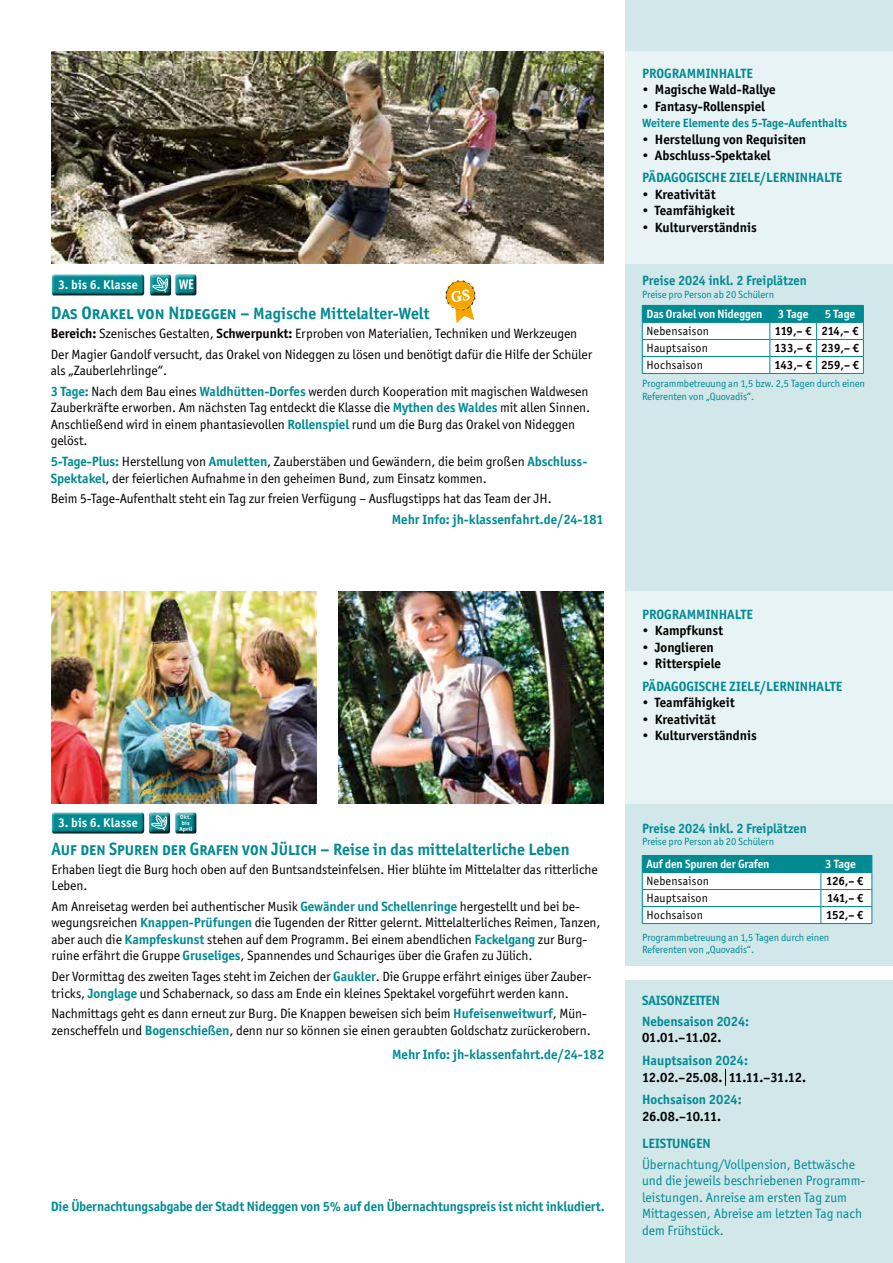
<style>
.page{position:relative;width:893px;height:1263px;background:#fff}
.page>*{position:absolute;margin:0;border:0;box-sizing:border-box;transform-origin:0 0}
.t1{font:700 18px "Officina Sans ITC Std";color:#008b92;scale:.94 1}
.t2{font:700 16.5px "Officina Sans ITC Std";color:#008b92}
.t3{font:700 13.95px "Officina Sans ITC Std";color:#fff;scale:.88 1}
.t4{font:13.5px/16.5px "Officina Sans ITC Std";letter-spacing:-.005em;color:#000}
.t5{font:700 13.5px/20.7px "Officina Sans ITC Std";color:#008b92}
.t6{font:700 13.5px "Officina Sans ITC Std";color:#000}
.t7{font:13.5px/16.5px "Officina Sans ITC Std";color:#008b92}
.t8{font:700 13.5px "Officina Sans ITC Std";letter-spacing:-.025em;color:#000}
.t9{font:700 12.75px "Officina Sans ITC Std";letter-spacing:.01em;color:#fff}
.t10{font:12px "Officina Sans ITC Std";letter-spacing:.02em;color:#000}
.t11{font:700 12px "Officina Sans ITC Std";letter-spacing:-.01em;color:#fff}
.t12{font:700 12px "Officina Sans ITC Std";letter-spacing:-.025em;color:#000}
.t13{font:700 12px "Officina Sans ITC Std";color:#008b92}
.t14{font:10.5px/12.8px "Officina Sans ITC Std";letter-spacing:-.01em;color:#008b92}
.t15{font:700 6px/6px "Officina Sans ITC Std";color:#fff;text-align:center}
.s1{font-size:18px}
.s2{font-weight:700}
.s3{font-weight:700;color:#008b92}
.s4{font-size:16.5px}
</style>
<div class="page">
<div style="left:625px;top:0;width:268px;height:965px;background:#d1e7ea"></div>
<div style="left:625px;top:980px;width:268px;height:283px;background:#d1e7ea"></div>
<svg style="left:725px;top:1069px;width:1px;height:17px"></svg>
<div style="left:625px;top:51px;width:268px;height:213px;background:#e8f3f5"></div>
<img style="left:51px;top:51px;width:553px;height:213px">
<hr style="left:642px;top:373px;width:128px;height:1px;background:#008b92">
<hr style="left:770px;top:373px;width:47px;height:1px;background:#008b92">
<hr style="left:817px;top:373px;width:47px;height:1px;background:#008b92">
<svg style="left:642px;top:305px;width:222px;height:68px;background:#b4dcde"></svg>
<hr style="left:770px;top:322px;width:47px;height:1px;background:#008b92">
<hr style="left:817px;top:322px;width:47px;height:1px;background:#008b92">
<hr style="left:770px;top:339px;width:47px;height:1px;background:#008b92">
<hr style="left:817px;top:339px;width:47px;height:1px;background:#008b92">
<hr style="left:770px;top:356px;width:47px;height:1px;background:#008b92">
<hr style="left:817px;top:356px;width:47px;height:1px;background:#008b92">
<div style="left:149px;top:274px;width:24px;height:24px;background:#000;opacity:.75"></div>
<div style="left:148px;top:812px;width:24px;height:24px;background:#000;opacity:.75"></div>
<div style="left:175px;top:273px;width:26px;height:23px;background:#000;opacity:.75"></div>
<div style="left:51px;top:273px;width:96px;height:23px;background:#000;opacity:.75"></div>
<div style="left:625px;top:591px;width:268px;height:213px;background:#e8f3f5"></div>
<img style="left:51px;top:591px;width:266px;height:213px">
<img style="left:338px;top:591px;width:266px;height:213px">
<div style="left:51px;top:811px;width:96px;height:23px;background:#000;opacity:.75"></div>
<hr style="left:642px;top:923px;width:179px;height:1px;background:#008b92">
<svg style="left:642px;top:855px;width:231px;height:68px;background:#b3dcde"></svg>
<hr style="left:821px;top:872px;width:51px;height:1px;background:#008b92">
<hr style="left:821px;top:889px;width:51px;height:1px;background:#008b92">
<hr style="left:821px;top:906px;width:51px;height:1px;background:#008b92">
<hr style="left:821px;top:923px;width:51px;height:1px;background:#008b92">
<svg style="left:445px;top:280px;width:31px;height:43px"></svg>
<div style="left:175px;top:812px;width:24px;height:22px;background:#000;opacity:.75"></div>
<p class="t9" style="left:58px;top:277px;width:81px">3. bis 6. Klasse</p>
<p class="t3" style="left:179px;top:276px;width:19px">WE</p>
<p class="t2" style="left:51px;top:303px;width:380px"><span class="s1">Das Orakel von Nideggen –</span> Magische Mittelalter-Welt</p>
<p class="t4" style="left:51px;top:323px;width:543px;line-height:20.7px"><span class="s2">Bereich:</span> Szenisches Gestalten, <span class="s2">Schwerpunkt:</span> Erproben von Materialien, Techniken und Werkzeugen<br>Der Magier Gandolf versucht, das Orakel von Nideggen zu lösen und benötigt dafür die Hilfe der Schüler</p>
<p class="t4" style="left:51px;top:360px;width:539px;line-height:20.7px">als „Zauberlehrlinge“.<br><span class="s3">3 Tage:</span> Nach dem Bau eines <span class="s3">Waldhütten-Dorfes</span> werden durch Kooperation mit magischen Waldwesen</p>
<p class="t4" style="left:51px;top:399px;width:541px">Zauberkräfte erworben. Am nächsten Tag entdeckt die Klasse die <span class="s3">Mythen des Waldes</span> mit allen Sinnen.<br>Anschließend wird in einem phantasievollen <span class="s3">Rollenspiel</span> rund um die Burg das Orakel von Nideggen gelöst.</p>
<p class="t4" style="left:51px;top:453px;width:538px"><span class="s3">5-Tage-Plus:</span> Herstellung von <span class="s3">Amuletten</span>, Zauberstäben und Gewändern, die beim großen <span class="s3">Abschluss-<br>Spektakel</span>, der feierlichen Aufnahme in den geheimen Bund, zum Einsatz kommen.</p>
<p class="t4" style="left:51px;top:490px;width:502px">Beim 5-Tage-Aufenthalt steht ein Tag zur freien Verfügung – Ausflugstipps hat das Team der JH.</p>
<p class="t5" style="left:392px;top:509px;width:213px">Mehr Info: jh-klassenfahrt.de/24-181</p>
<p class="t9" style="left:58px;top:815px;width:81px">3. bis 6. Klasse</p>
<p class="t15" style="left:179px;top:814px;width:14px">Okt. bis<br>April</p>
<h1 class="t1" style="left:51px;top:838px;width:553px">Auf den Spuren der Grafen von Jülich – <span class="s4">Reise in das mittelalterliche Leben</span></h1>
<p class="t4" style="left:51px;top:861px;width:548px">Erhaben liegt die Burg hoch oben auf den Buntsandsteinfelsen. Hier blühte im Mittelalter das ritterliche<br>Leben.</p>
<p class="t4" style="left:51px;top:898px;width:551px">Am Anreisetag werden bei authentischer Musik <span class="s3">Gewänder und Schellenringe</span> hergestellt und bei be&shy;wegungsreichen <span class="s3">Knappen-Prüfungen</span> die Tugenden der Ritter gelernt. Mittelalterliches Reimen, Tanzen, aber auch die <span class="s3">Kampfeskunst</span> stehen auf dem Programm. Bei einem abendlichen <span class="s3">Fackelgang</span> zur Burg&shy;ruine erfährt die Gruppe <span class="s3">Gruseliges</span>, Spannendes und Schauriges über die Grafen zu Jülich.</p>
<p class="t4" style="left:51px;top:968px;width:542px">Der Vormittag des zweiten Tages steht im Zeichen der <span class="s3">Gaukler</span>. Die Gruppe erfährt einiges über Zauber&shy;tricks, <span class="s3">Jonglage</span> und Schabernack, so dass am Ende ein kleines Spektakel vorgeführt werden kann.</p>
<p class="t4" style="left:51px;top:1005px;width:541px">Nachmittags geht es dann erneut zur Burg. Die Knappen beweisen sich beim <span class="s3">Hufeisenweitwurf</span>, Mün&shy;zenscheffeln und <span class="s3">Bogenschießen</span>, denn nur so können sie einen geraubten Goldschatz zurückerobern.</p>
<p class="t5" style="left:392px;top:1044px;width:214px">Mehr Info: jh-klassenfahrt.de/24-182</p>
<p class="t5" style="left:51px;top:1196px;width:555px">Die Übernachtungsabgabe der Stadt Nideggen von 5% auf den Übernachtungspreis ist nicht inkludiert.</p>
<p class="t5" style="left:642px;top:62px;width:112px">PROGRAMMINHALTE</p>
<p class="t6" style="left:642px;top:81px;width:135px">• Magische Wald-Rallye</p>
<p class="t6" style="left:642px;top:98px;width:125px">• Fantasy-Rollenspiel</p>
<p class="t13" style="left:642px;top:116px;width:207px">Weitere Elemente des 5-Tage-Aufenthalts</p>
<p class="t6" style="left:642px;top:131px;width:165px">• Herstellung von Requisiten</p>
<p class="t6" style="left:642px;top:147px;width:130px">• Abschluss-Spektakel</p>
<p class="t5" style="left:642px;top:167px;width:202px">PÄDAGOGISCHE ZIELE/LERNINHALTE</p>
<p class="t6" style="left:642px;top:186px;width:75px">• Kreativität</p>
<p class="t6" style="left:642px;top:202px;width:94px">• Teamfähigkeit</p>
<p class="t6" style="left:642px;top:219px;width:116px">• Kulturverständnis</p>
<p class="t5" style="left:642px;top:270px;width:166px">Preise 2024 inkl. 2 Freiplätzen</p>
<p class="t14" style="left:642px;top:288px;width:134px">Preise pro Person ab 20 Schülern</p>
<p class="t11" style="left:646px;top:307px;width:117px">Das Orakel von Nideggen</p>
<p class="t11" style="left:778px;top:307px;width:32px">3 Tage</p>
<p class="t11" style="left:825px;top:307px;width:32px">5 Tage</p>
<p class="t10" style="left:646px;top:324px;width:64px">Nebensaison</p>
<p class="t12" style="left:775px;top:324px;width:85px">119,– € 214,– €</p>
<p class="t10" style="left:646px;top:341px;width:63px">Hauptsaison</p>
<p class="t12" style="left:774px;top:341px;width:86px">133,– € 239,– €</p>
<p class="t10" style="left:646px;top:358px;width:58px">Hochsaison</p>
<p class="t12" style="left:775px;top:358px;width:86px">143,– € 259,– €</p>
<p class="t14" style="left:642px;top:377px;width:224px">Programmbetreuung an 1,5 bzw. 2,5 Tagen durch einen<br>Referenten von „Quovadis“.</p>
<p class="t5" style="left:642px;top:604px;width:112px">PROGRAMMINHALTE</p>
<p class="t6" style="left:642px;top:622px;width:83px">• Kampfkunst</p>
<p class="t6" style="left:642px;top:639px;width:73px">• Jonglieren</p>
<p class="t6" style="left:642px;top:655px;width:80px">• Ritterspiele</p>
<p class="t5" style="left:642px;top:676px;width:202px">PÄDAGOGISCHE ZIELE/LERNINHALTE</p>
<p class="t6" style="left:642px;top:694px;width:94px">• Teamfähigkeit</p>
<p class="t6" style="left:642px;top:711px;width:75px">• Kreativität</p>
<p class="t6" style="left:642px;top:727px;width:116px">• Kulturverständnis</p>
<p class="t5" style="left:642px;top:817px;width:166px">Preise 2024 inkl. 2 Freiplätzen</p>
<p class="t14" style="left:642px;top:835px;width:134px">Preise pro Person ab 20 Schülern</p>
<p class="t11" style="left:646px;top:857px;width:124px">Auf den Spuren der Grafen</p>
<p class="t11" style="left:825px;top:857px;width:32px">3 Tage</p>
<p class="t10" style="left:646px;top:874px;width:64px">Nebensaison</p>
<p class="t12" style="left:826px;top:874px;width:39px">126,– €</p>
<p class="t10" style="left:646px;top:891px;width:63px">Hauptsaison</p>
<p class="t12" style="left:827px;top:891px;width:38px">141,– €</p>
<p class="t10" style="left:646px;top:908px;width:58px">Hochsaison</p>
<p class="t12" style="left:826px;top:908px;width:39px">152,– €</p>
<p class="t14" style="left:642px;top:931px;width:189px">Programmbetreuung an 1,5 Tagen durch einen<br>Referenten von „Quovadis“.</p>
<p class="t5" style="left:642px;top:990px;width:109px">SAISONZEITEN<br>Nebensaison 2024:</p>
<p class="t6" style="left:642px;top:1029px;width:81px">01.01.–11.02.</p>
<p class="t5" style="left:642px;top:1050px;width:107px">Hauptsaison 2024:</p>
<p class="t8" style="left:642px;top:1068px;width:165px">12.02.–25.08. 11.11.–31.12.</p>
<p class="t5" style="left:642px;top:1089px;width:101px">Hochsaison 2024:</p>
<p class="t6" style="left:642px;top:1108px;width:81px">26.08.–10.11.</p>
<p class="t5" style="left:642px;top:1133px;width:70px">LEISTUNGEN</p>
<p class="t7" style="left:642px;top:1156px;width:225px">Übernachtung/Vollpension, Bettwäsche und die jeweils beschriebenen Programm&shy;leistungen. Anreise am ersten Tag zum Mittagessen, Abreise am letzten Tag nach dem Frühstück.</p>
</div>
